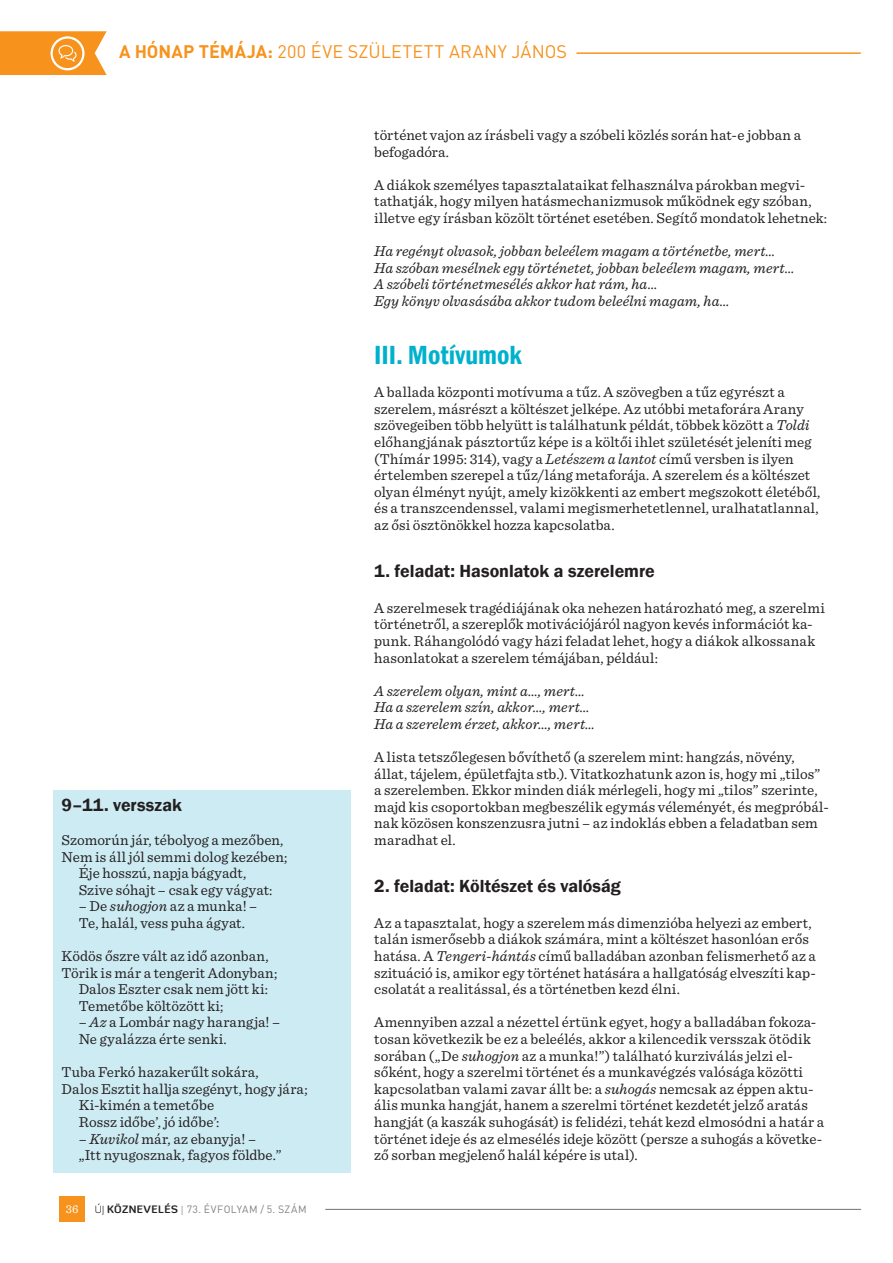
<style>
.page{position:relative;width:893px;height:1263px;background:#fff}
.page>*{position:absolute;margin:0;border:0;box-sizing:border-box;transform-origin:0 0}
.Alcím_cikk{font:600 condensed 27px "Franklin Gothic";letter-spacing:-.005em;color:#00b1cd}
.Acím_cikk_2{font:600 18px "Franklin Gothic";color:#231f20}
.t1{font:18px "DIN Pro";letter-spacing:.02em;color:#f7931d}
.Body_text{font:15px/16.6px "Sentinel";letter-spacing:.005em;color:#231f20}
.Body_text_1_sor_fölé{font:15px/16.6px "Sentinel";letter-spacing:.005em;color:#231f20}
.Body_text_1_sor_fölé-2{font:italic 15px/16.6px "Sentinel";letter-spacing:.005em;color:#231f20}
.Body_text-2{font:italic 15px "Sentinel";letter-spacing:.015em;color:#231f20}
.t2{font:12px "Sentinel";color:#fff}
.t3{font:10.5px "DIN Pro";letter-spacing:.04em;color:#808285}
.s1{font-weight:700}
.s2{font-style:italic}
.s3{font-family:"Diavlo";font-weight:300;color:#231f20}
.s4{font-family:"Diavlo";font-weight:700;color:#231f20}
.s5{font-family:"Sentinel"}
</style>
<div class="page">
<div style="left:60px;top:1197px;width:25px;height:25px;background:#f7931d"></div>
<hr style="left:325px;top:1209px;width:536px;height:1px;background:#808285">
<svg style="left:0;top:31px;width:107px;height:44px;background:#f7a039"></svg>
<hr style="left:577px;top:52px;width:283px;height:2px;background:#f7931d">
<div style="left:53px;top:790px;width:298px;height:382px;background:#cdebf3"></div>
<p class="t1" style="left:119px;top:40px;width:450px"><span class="s1">A HÓNAP TÉMÁJA:</span> 200 ÉVE SZÜLETETT ARANY JÁNOS</p>
<p class="Acím_cikk_2" style="left:62px;top:794px;width:122px">9–11. versszak</p>
<p class="Body_text" style="left:62px;top:831px;width:223px">Szomorún jár, tébolyog a mezőben,</p>
<p class="Body_text" style="left:62px;top:847px;width:227px">Nem is áll jól semmi dolog kezében;</p>
<p class="Body_text" style="left:79px;top:864px;width:169px">Éje hosszú, napja bágyadt,</p>
<p class="Body_text" style="left:79px;top:880px;width:195px">Szive sóhajt – csak egy vágyat:</p>
<p class="Body_text" style="left:79px;top:897px;width:180px">– De <span class="s2">suhogjon</span> az a munka! –</p>
<p class="Body_text" style="left:79px;top:914px;width:168px">Te, halál, vess puha ágyat.</p>
<p class="Body_text_1_sor_fölé" style="left:62px;top:947px;width:208px">Ködös őszre vált az idő azonban,</p>
<p class="Body_text" style="left:62px;top:963px;width:217px">Törik is már a tengerit Adonyban;</p>
<p class="Body_text" style="left:79px;top:980px;width:191px">Dalos Eszter csak nem jött ki:</p>
<p class="Body_text" style="left:79px;top:996px;width:146px">Temetőbe költözött ki;</p>
<p class="Body_text" style="left:79px;top:1013px;width:203px">– <span class="s2">Az</span> a Lombár nagy harangja! –</p>
<p class="Body_text" style="left:79px;top:1030px;width:150px">Ne gyalázza érte senki.</p>
<p class="Body_text_1_sor_fölé" style="left:62px;top:1063px;width:199px">Tuba Ferkó hazakerűlt sokára,</p>
<p class="Body_text" style="left:62px;top:1079px;width:247px">Dalos Esztit hallja szegényt, hogy jára;</p>
<p class="Body_text" style="left:79px;top:1096px;width:137px">Ki-kimén a temetőbe</p>
<p class="Body_text" style="left:79px;top:1113px;width:142px">Rossz időbe’, jó időbe’:</p>
<p class="Body_text" style="left:79px;top:1129px;width:179px">– <span class="s2">Kuvikol</span> már, az ebanyja! –</p>
<p class="Body_text" style="left:79px;top:1146px;width:204px">„Itt nyugosznak, fagyos földbe.”</p>
<p class="t2" style="left:66px;top:1200px;width:14px">36</p>
<p class="t3" style="left:95px;top:1202px;width:214px"><span class="s3">ÚJ</span> <span class="s4">KÖZNEVELÉS</span> <span class="s5">|</span> 73. ÉVFOLYAM / 5. SZÁM</p>
<p class="Body_text" style="left:374px;top:126px;width:428px">történet vajon az írásbeli vagy a szóbeli közlés során hat-e jobban a befogadóra.</p>
<p class="Body_text_1_sor_fölé" style="left:374px;top:176px;width:454px">A diákok személyes tapasztalataikat felhasználva párokban megvi&shy;tathatják, hogy milyen hatásmechanizmusok működnek egy szóban, illetve egy írásban közölt történet esetében. Segítő mondatok lehetnek:</p>
<p class="Body_text_1_sor_fölé-2" style="left:374px;top:242px;width:422px">Ha regényt olvasok, jobban beleélem magam a történetbe, mert… Ha szóban mesélnek egy történetet, jobban beleélem magam, mert… A szóbeli történetmesélés akkor hat rám, ha…<br>Egy könyv olvasásába akkor tudom beleélni magam, ha…</p>
<p class="Alcím_cikk" style="left:374px;top:337px;width:149px">III. Motívumok</p>
<p class="Body_text" style="left:374px;top:383px;width:448px">A ballada központi motívuma a tűz. A szövegben a tűz egyrészt a szerelem, másrészt a költészet jelképe. Az utóbbi metaforára Arany szövegeiben több helyütt is találhatunk példát, többek között a <span class="s2">Toldi </span>előhangjának pásztortűz képe is a költői ihlet születését jeleníti meg (Thímár 1995: 314), vagy a <span class="s2">Letészem a lantot</span> című versben is ilyen értelemben szerepel a tűz/láng metaforája. A szerelem és a költészet olyan élményt nyújt, amely kizökkenti az embert megszokott életéből, és a transzcendenssel, valami megismerhetetlennel, uralhatatlannal, az ősi ösztönökkel hozza kapcsolatba.</p>
<p class="Acím_cikk_2" style="left:374px;top:560px;width:282px">1. feladat: Hasonlatok a szerelemre</p>
<p class="Body_text" style="left:374px;top:598px;width:452px">A szerelmesek tragédiájának oka nehezen határozható meg, a szerelmi történetről, a szereplők motivációjáról nagyon kevés információt ka&shy;punk. Ráhangolódó vagy házi feladat lehet, hogy a diákok alkossanak hasonlatokat a szerelem témájában, például:</p>
<p class="Body_text_1_sor_fölé-2" style="left:374px;top:681px;width:212px">A szerelem olyan, mint a…, mert…</p>
<p class="Body_text-2" style="left:374px;top:696px;width:217px">Ha a szerelem szín, akkor…, mert…</p>
<p class="Body_text-2" style="left:374px;top:713px;width:222px">Ha a szerelem érzet, akkor…, mert…</p>
<p class="Body_text_1_sor_fölé" style="left:374px;top:748px;width:456px">A lista tetszőlegesen bővíthető (a szerelem mint: hangzás, növény, állat, tájelem, épületfajta stb.). Vitatkozhatunk azon is, hogy mi „tilos” a szerelemben. Ekkor minden diák mérlegeli, hogy mi „tilos” szerinte, majd kis csoportokban megbeszélik egymás véleményét, és megpróbál&shy;nak közösen konszenzusra jutni – az indoklás ebben a feladatban sem maradhat el.</p>
<p class="Acím_cikk_2" style="left:374px;top:875px;width:248px">2. feladat: Költészet és valóság</p>
<p class="Body_text" style="left:374px;top:914px;width:443px">Az a tapasztalat, hogy a szerelem más dimenzióba helyezi az embert, talán ismerősebb a diákok számára, mint a költészet hasonlóan erős hatása. A <span class="s2">Tengeri-hántás</span> című balladában azonban felismerhető az a szituáció is, amikor egy történet hatására a hallgatóság elveszíti kap&shy;csolatát a realitással, és a történetben kezd élni.</p>
<p class="Body_text_1_sor_fölé" style="left:374px;top:1013px;width:451px">Amennyiben azzal a nézettel értünk egyet, hogy a balladában fokoza&shy;tosan következik be ez a beleélés, akkor a kilencedik versszak ötödik sorában („De <span class="s2">suhogjon</span> az a munka!”) található kurziválás jelzi el&shy;sőként, hogy a szerelmi történet és a munkavégzés valósága közötti kapcsolatban valami zavar állt be: a <span class="s2">suhogás</span> nemcsak az éppen aktu&shy;ális munka hangját, hanem a szerelmi történet kezdetét jelző aratás hangját (a kaszák suhogását) is felidézi, tehát kezd elmosódni a határ a történet ideje és az elmesélés ideje között (persze a suhogás a követke&shy;ző sorban megjelenő halál képére is utal).</p>
</div>
